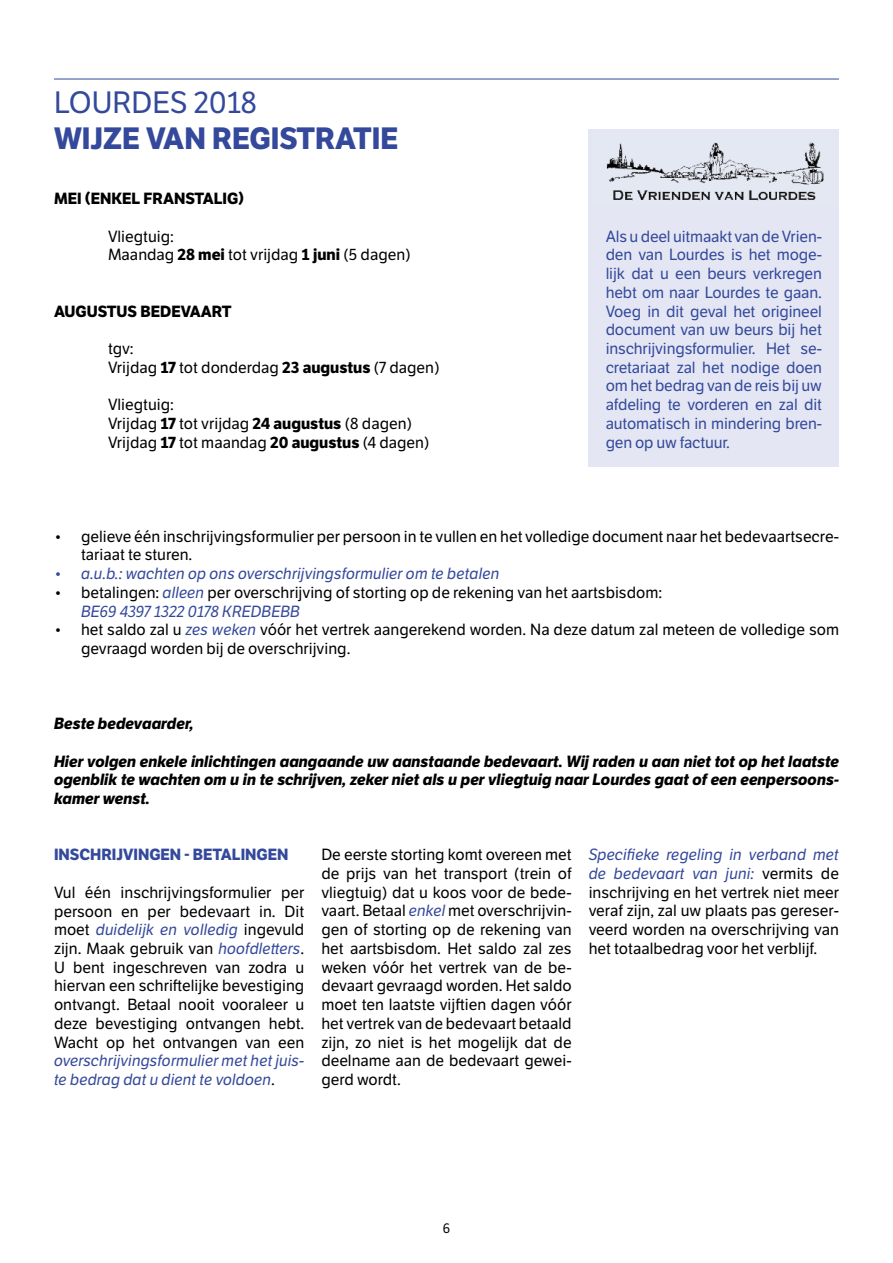
<style>
.page{position:relative;width:893px;height:1263px;background:#fff}
.page>*{position:absolute;margin:0;border:0;box-sizing:border-box;transform-origin:0 0}
.t1{font:700 30px "LFT Etica";color:#34499b}
.t2{font:30px "LFT Etica";color:#34499b}
.t3{font:15.75px/18.8px "LFT Etica";color:#000}
.t4{font:15.75px/18.8px "LFT Etica";letter-spacing:-.01em;color:#34499b;text-align:justify}
.t5{font:italic 700 15.75px/18.8px "LFT Etica";color:#000;text-align:justify}
.t6{font:italic 15.75px/18.8px "LFT Etica";color:#34499b}
.t7{font:700 15.75px "LFT Etica";color:#000}
.t8{font:700 15.75px "LFT Etica";color:#34499b}
.t9{font:13.5px "LFT Etica";color:#000}
.s1{font-weight:700}
.s2{font-style:italic;color:#34499b}
.s3{font-style:normal;color:#000}
</style>
<div class="page">
<hr style="left:54px;top:79px;width:785px;height:1px;background:#34499b">
<div style="left:589px;top:129px;width:250px;height:337px;background:#e4e7f3"></div>
<img style="left:606px;top:142px;width:218px;height:59px">
<h1 class="t2" style="left:54px;top:85px;width:204px">LOURDES 2018</h1>
<h1 class="t1" style="left:54px;top:120px;width:346px">WIJZE VAN REGISTRATIE</h1>
<p class="t7" style="left:54px;top:189px;width:192px">MEI (ENKEL FRANSTALIG)</p>
<p class="t3" style="left:108px;top:227px;width:304px">Vliegtuig:<br>Maandag <span class="s1">28 mei</span> tot vrijdag <span class="s1">1 juni</span> (5 dagen)</p>
<p class="t7" style="left:54px;top:301px;width:179px">AUGUSTUS BEDEVAART</p>
<p class="t3" style="left:108px;top:339px;width:333px">tgv:<br>Vrijdag <span class="s1">17</span> tot donderdag <span class="s1">23 augustus</span> (7 dagen)</p>
<p class="t3" style="left:108px;top:396px;width:323px">Vliegtuig:<br>Vrijdag <span class="s1">17</span> tot vrijdag <span class="s1">24 augustus</span> (8 dagen)<br>Vrijdag <span class="s1">17</span> tot maandag <span class="s1">20 augustus</span> (4 dagen)</p>
<p class="t4" style="left:606px;top:227px;width:218px">Als u deel uitmaakt van de Vrien&shy;den van Lourdes is het moge&shy;lijk dat u een beurs verkregen hebt om naar Lourdes te gaan.<br>Voeg in dit geval het origineel document van uw beurs bij het inschrijvingsformulier. Het se&shy;cretariaat zal het nodige doen om het bedrag van de reis bij uw afdeling te vorderen en zal dit automatisch in mindering bren&shy;gen op uw factuur.</p>
<p class="t3" style="left:81px;top:527px;width:759px;text-indent:-27px">• gelieve één inschrijvingsformulier per persoon in te vullen en het volledige document naar het bedevaartsecre&shy;tariaat te sturen.</p>
<p class="t6" style="left:54px;top:564px;width:447px">• a.u.b.: wachten op ons overschrijvingsformulier om te betalen</p>
<p class="t3" style="left:81px;top:583px;width:583px;text-indent:-27px">• betalingen: <span class="s2">alleen</span> per overschrijving of storting op de rekening van het aartsbisdom:<br><span class="s2">BE69 4397 1322 0178 KREDBEBB</span></p>
<p class="t3" style="left:81px;top:621px;width:759px;text-indent:-27px">• het saldo zal u <span class="s2">zes weken</span> vóór het vertrek aangerekend worden. Na deze datum zal meteen de volledige som gevraagd worden bij de overschrijving.</p>
<p class="t5" style="left:54px;top:714px;width:141px">Beste bedevaarder,</p>
<p class="t5" style="left:54px;top:752px;width:787px">Hier volgen enkele inlichtingen aangaande uw aanstaande bedevaart. Wij raden u aan niet tot op het laatste ogenblik te wachten om u in te schrijven, zeker niet als u per vliegtuig naar Lourdes gaat of een eenpersoons&shy;kamer wenst.</p>
<p class="t8" style="left:54px;top:845px;width:236px">INSCHRIJVINGEN - BETALINGEN</p>
<p class="t3" style="left:54px;top:883px;width:252px;text-align:justify">Vul één inschrijvingsformulier per persoon en per bedevaart in. Dit moet <span class="s2">duidelijk en volledig</span> ingevuld zijn. Maak gebruik van <span class="s2">hoofdletters</span>.<br>U bent ingeschreven van zodra u hiervan een schriftelijke bevestiging ontvangt. Betaal nooit vooraleer u deze bevestiging ontvangen hebt.<br>Wacht op het ontvangen van een</p>
<p class="t6" style="left:54px;top:1052px;width:252px">overschrijvingsformulier met het juis&shy;te bedrag dat u dient te voldoen<span class="s3">.</span></p>
<p class="t3" style="left:321px;top:845px;width:252px;text-align:justify">De eerste storting komt overeen met de prijs van het transport (trein of vliegtuig) dat u koos voor de bede&shy;vaart. Betaal <span class="s2">enkel</span> met overschrijvin&shy;gen of storting op de rekening van het aartsbisdom. Het saldo zal zes weken vóór het vertrek van de be&shy;devaart gevraagd worden. Het saldo moet ten laatste vijftien dagen vóór het vertrek van de bedevaart betaald zijn, zo niet is het mogelijk dat de deelname aan de bedevaart gewei&shy;gerd wordt.</p>
<p class="t3" style="left:589px;top:845px;width:252px;text-align:justify"><span class="s2">Specifieke regeling in verband met de bedevaart van juni:</span> vermits de inschrijving en het vertrek niet meer veraf zijn, zal uw plaats pas gereser&shy;veerd worden na overschrijving van het totaalbedrag voor het verblijf.</p>
<p class="t9" style="left:443px;top:1220px;width:9px">6</p>
</div>
